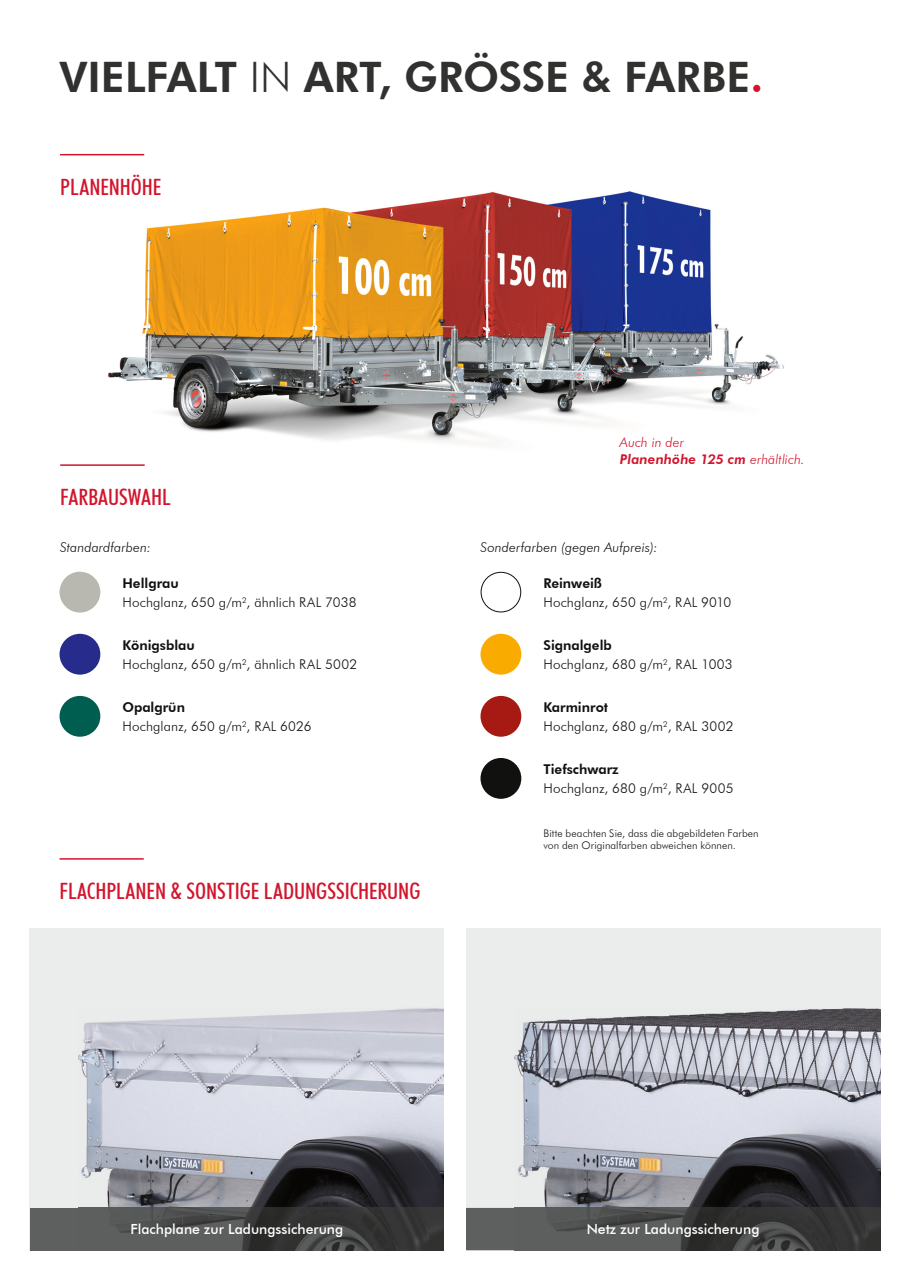
<style>
.page{position:relative;width:910px;height:1280px;background:#fff}
.page>*{position:absolute;margin:0;border:0;box-sizing:border-box;transform-origin:0 0}
.t1{font:800 42px "Futura BT";color:#313230}
.t2{font:500 condensed 22.5px "Futura BT";color:#d2152d}
.t3{font:500 13.95px "Futura BT";color:#fff}
.t4{font:300 13.5px/19.5px "Futura BT";letter-spacing:.01em;color:#11110f}
.t5{font:italic 300 13.5px "Futura BT";letter-spacing:.005em;color:#11110f}
.t6{font:italic 300 13.5px/16.5px "Futura BT";color:#d2152d}
.t7{font:300 10.5px/12.6px "Futura BT";letter-spacing:.01em;color:#11110f}
.s1{font-weight:300}
.s2{color:#d2152d}
.s3{font-weight:800}
</style>
<div class="page">
<img style="left:108px;top:191px;width:676px;height:252px">
<hr style="left:60px;top:464px;width:85px;height:2px;background:#d2152d">
<div style="left:481px;top:572px;width:40px;height:40px;border:1px solid #11110f;border-radius:50%"></div>
<div style="left:480px;top:634px;width:41px;height:41px;background:#faab00;border-radius:50%"></div>
<div style="left:480px;top:696px;width:41px;height:41px;background:#a71a14;border-radius:50%"></div>
<div style="left:480px;top:758px;width:41px;height:41px;background:#11110f;border-radius:50%"></div>
<div style="left:60px;top:572px;width:40px;height:40px;background:#b8b8b0;border-radius:50%"></div>
<div style="left:60px;top:634px;width:40px;height:41px;background:#262b8c;border-radius:50%"></div>
<div style="left:60px;top:696px;width:40px;height:41px;background:#005e51;border-radius:50%"></div>
<hr style="left:60px;top:154px;width:84px;height:1px;background:#d2152d">
<div style="left:30px;top:928px;width:414px;height:322px;background:#ebecec"></div>
<img style="left:78px;top:1008px;width:366px;height:242px">
<div style="left:466px;top:928px;width:414px;height:322px;background:#ebecec"></div>
<img style="left:514px;top:1008px;width:366px;height:200px">
<svg style="left:466px;top:1208px;width:414px;height:42px;background:#484949"></svg>
<div style="left:30px;top:1208px;width:48px;height:42px;background:#5e605f"></div>
<hr style="left:60px;top:858px;width:84px;height:2px;background:#d2152d">
<h1 class="t1" style="left:60px;top:51px;width:705px">VIELFALT <span class="s1">IN</span> ART, GRÖSSE &amp; FARBE<span class="s2">.</span></h1>
<h2 class="t2" style="left:60px;top:173px;width:103px">PLANENHÖHE</h2>
<h2 class="t2" style="left:60px;top:483px;width:112px">FARBAUSWAHL</h2>
<p class="t6" style="left:620px;top:434px;width:186px">Auch in der<br><span class="s3">Planenhöhe 125 cm</span> erhältlich.</p>
<p class="t5" style="left:60px;top:539px;width:92px">Standardfarben:</p>
<p class="t5" style="left:480px;top:539px;width:179px">Sonderfarben (gegen Aufpreis):</p>
<p class="t4" style="left:122px;top:573px;width:236px"><span class="s3">Hellgrau<br></span>Hochglanz, 650 g/m<sup>2</sup>, ähnlich RAL 7038</p>
<p class="t4" style="left:122px;top:635px;width:236px"><span class="s3">Königsblau<br></span>Hochglanz, 650 g/m<sup>2</sup>, ähnlich RAL 5002</p>
<p class="t4" style="left:122px;top:697px;width:191px"><span class="s3">Opalgrün<br></span>Hochglanz, 650 g/m<sup>2</sup>, RAL 6026</p>
<h2 class="t2" style="left:60px;top:877px;width:362px">FLACHPLANEN &amp; SONSTIGE LADUNGSSICHERUNG</h2>
<p class="t4" style="left:543px;top:573px;width:189px"><span class="s3">Reinweiß<br></span>Hochglanz, 650 g/m<sup>2</sup>, RAL 9010</p>
<p class="t4" style="left:543px;top:635px;width:191px"><span class="s3">Signalgelb<br></span>Hochglanz, 680 g/m<sup>2</sup>, RAL 1003</p>
<p class="t4" style="left:543px;top:697px;width:192px"><span class="s3">Karminrot<br></span>Hochglanz, 680 g/m<sup>2</sup>, RAL 3002</p>
<p class="t4" style="left:543px;top:759px;width:192px"><span class="s3">Tiefschwarz<br></span>Hochglanz, 680 g/m<sup>2</sup>, RAL 9005</p>
<p class="t7" style="left:543px;top:827px;width:217px">Bitte beachten Sie, dass die abgebildeten Farben von den Originalfarben abweichen können.</p>
<p class="t3" style="left:130px;top:1221px;width:214px">Flachplane zur Ladungssicherung</p>
<p class="t3" style="left:587px;top:1221px;width:174px">Netz zur Ladungssicherung</p>
</div>
